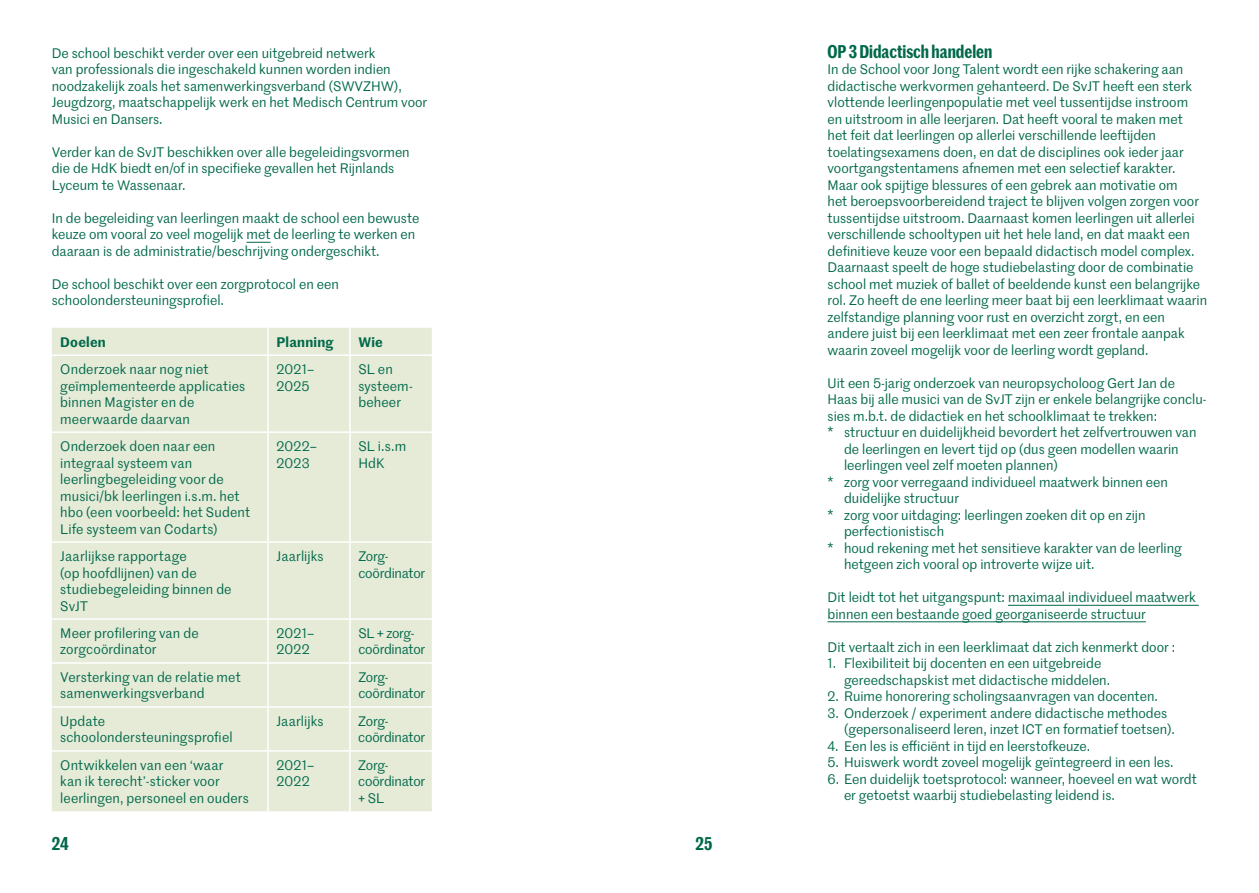
<style>
.page{position:relative;width:1259px;height:893px;background:#fff}
.page>*{position:absolute;margin:0;border:0;box-sizing:border-box;transform-origin:0 0}
.t1{font:600 18px "Marr Sans Cond";color:#00684a}
.t2{font:13.5px/16.5px "Marr Sans";color:#00684a}
.t3{font:13.5px/16.5px "Marr Sans";letter-spacing:-.02em;color:#00684a}
.t4{font:600 13.5px "Marr Sans";letter-spacing:.015em;color:#00684a}
</style>
<div class="page">
<hr style="left:1008px;top:605px;width:190px;height:1px;background:#00684a">
<hr style="left:827px;top:621px;width:319px;height:1px;background:#00684a">
<svg style="left:246px;top:242px;width:24px;height:1px"></svg>
<div style="left:52px;top:328px;width:380px;height:483px;background:#e5ebd7"></div>
<hr style="left:267px;top:328px;width:2px;height:26px;background:#fff">
<hr style="left:349px;top:328px;width:2px;height:26px;background:#fff">
<hr style="left:52px;top:354px;width:216px;height:2px;background:#fff">
<hr style="left:268px;top:354px;width:82px;height:2px;background:#fff">
<hr style="left:267px;top:356px;width:2px;height:75px;background:#fff">
<hr style="left:350px;top:354px;width:82px;height:2px;background:#fff">
<hr style="left:349px;top:356px;width:2px;height:75px;background:#fff">
<hr style="left:52px;top:431px;width:216px;height:2px;background:#fff">
<hr style="left:268px;top:431px;width:82px;height:2px;background:#fff">
<hr style="left:267px;top:433px;width:2px;height:108px;background:#fff">
<hr style="left:350px;top:431px;width:82px;height:2px;background:#fff">
<hr style="left:349px;top:433px;width:2px;height:108px;background:#fff">
<hr style="left:52px;top:541px;width:216px;height:2px;background:#fff">
<hr style="left:268px;top:541px;width:82px;height:2px;background:#fff">
<hr style="left:267px;top:543px;width:2px;height:75px;background:#fff">
<hr style="left:350px;top:541px;width:82px;height:2px;background:#fff">
<hr style="left:349px;top:543px;width:2px;height:75px;background:#fff">
<hr style="left:52px;top:618px;width:216px;height:2px;background:#fff">
<hr style="left:268px;top:618px;width:82px;height:2px;background:#fff">
<hr style="left:267px;top:620px;width:2px;height:42px;background:#fff">
<hr style="left:350px;top:618px;width:82px;height:2px;background:#fff">
<hr style="left:349px;top:620px;width:2px;height:42px;background:#fff">
<hr style="left:52px;top:662px;width:216px;height:2px;background:#fff">
<hr style="left:268px;top:662px;width:82px;height:2px;background:#fff">
<hr style="left:267px;top:664px;width:2px;height:42px;background:#fff">
<hr style="left:350px;top:662px;width:82px;height:2px;background:#fff">
<hr style="left:349px;top:664px;width:2px;height:42px;background:#fff">
<hr style="left:52px;top:706px;width:216px;height:2px;background:#fff">
<hr style="left:268px;top:706px;width:82px;height:2px;background:#fff">
<hr style="left:267px;top:708px;width:2px;height:42px;background:#fff">
<hr style="left:350px;top:706px;width:82px;height:2px;background:#fff">
<hr style="left:349px;top:708px;width:2px;height:42px;background:#fff">
<hr style="left:52px;top:750px;width:216px;height:2px;background:#fff">
<hr style="left:268px;top:750px;width:82px;height:2px;background:#fff">
<hr style="left:267px;top:752px;width:2px;height:59px;background:#fff">
<hr style="left:350px;top:750px;width:82px;height:2px;background:#fff">
<hr style="left:349px;top:752px;width:2px;height:59px;background:#fff">
<p class="t2" style="left:52px;top:44px;width:377px">De school beschikt verder over een uitgebreid netwerk<br>van professionals die ingeschakeld kunnen worden indien noodzakelijk zoals het samenwerkingsverband (SWVZHW), Jeugdzorg, maatschappelijk werk en het Medisch Centrum voor Musici en Dansers.</p>
<p class="t2" style="left:52px;top:143px;width:359px">Verder kan de SvJT beschikken over alle begeleidingsvormen die de HdK biedt en/of in specifieke gevallen het Rijnlands<br>Lyceum te Wassenaar.</p>
<p class="t2" style="left:52px;top:209px;width:369px">In de begeleiding van leerlingen maakt de school een bewuste keuze om vooral zo veel mogelijk met de leerling te werken en daaraan is de administratie/beschrijving ondergeschikt.</p>
<p class="t2" style="left:52px;top:275px;width:288px">De school beschikt over een zorgprotocol en een schoolondersteuningsprofiel.</p>
<p class="t4" style="left:60px;top:332px;width:47px">Doelen</p>
<p class="t4" style="left:276px;top:332px;width:59px">Planning</p>
<p class="t4" style="left:358px;top:332px;width:26px">Wie</p>
<p class="t2" style="left:60px;top:361px;width:186px">Onderzoek naar nog niet geïmplementeerde applicaties binnen Magister en de meerwaarde daarvan</p>
<p class="t2" style="left:276px;top:360px;width:39px">2021–<br>2025</p>
<p class="t2" style="left:358px;top:360px;width:56px">SL en systeem&shy;beheer</p>
<p class="t2" style="left:60px;top:437px;width:192px">Onderzoek doen naar een integraal systeem van leerlingbegeleiding voor de musici/bk leerlingen i.s.m. het hbo (een voorbeeld: het Sudent<br>Life systeem van Codarts)</p>
<p class="t2" style="left:276px;top:437px;width:42px">2022–<br>2023</p>
<p class="t2" style="left:358px;top:437px;width:49px">SL i.s.m<br>HdK</p>
<p class="t2" style="left:60px;top:547px;width:173px">Jaarlijkse rapportage<br>(op hoofdlijnen) van de studiebegeleiding binnen de<br>SvJT</p>
<p class="t2" style="left:276px;top:547px;width:49px">Jaarlijks</p>
<p class="t3" style="left:358px;top:547px;width:68px">Zorg&shy;coördinator</p>
<p class="t2" style="left:60px;top:624px;width:140px">Meer profilering van de zorgcoördinator</p>
<p class="t2" style="left:276px;top:624px;width:39px">2021–<br>2022</p>
<p class="t3" style="left:358px;top:624px;width:68px">SL + zorg&shy;coördinator</p>
<p class="t2" style="left:60px;top:668px;width:182px">Versterking van de relatie met samenwerkingsverband</p>
<p class="t3" style="left:358px;top:668px;width:68px">Zorg&shy;coördinator</p>
<p class="t2" style="left:60px;top:712px;width:174px">Update schoolondersteuningsprofiel</p>
<p class="t2" style="left:276px;top:712px;width:49px">Jaarlijks</p>
<p class="t3" style="left:358px;top:712px;width:68px">Zorg&shy;coördinator</p>
<p class="t2" style="left:60px;top:756px;width:190px">Ontwikkelen van een ‘waar<br>kan ik terecht’-sticker voor leerlingen, personeel en ouders</p>
<p class="t2" style="left:276px;top:756px;width:39px">2021–<br>2022</p>
<p class="t3" style="left:358px;top:756px;width:68px">Zorg&shy;coördinator + SL</p>
<h1 class="t1" style="left:52px;top:830px;width:18px">24</h1>
<h1 class="t1" style="left:695px;top:830px;width:18px">25</h1>
<h1 class="t1" style="left:827px;top:38px;width:166px">OP 3 Didactisch handelen</h1>
<p class="t2" style="left:827px;top:61px;width:381px">In de School voor Jong Talent wordt een rijke schakering aan didactische werkvormen gehanteerd. De SvJT heeft een sterk vlottende leerlingenpopulatie met veel tussentijdse instroom<br>en uitstroom in alle leerjaren. Dat heeft vooral te maken met<br>het feit dat leerlingen op allerlei verschillende leeftijden toelatingsexamens doen, en dat de disciplines ook ieder jaar voortgangstentamens afnemen met een selectief karakter.<br>Maar ook spijtige blessures of een gebrek aan motivatie om<br>het beroepsvoorbereidend traject te blijven volgen zorgen voor tussentijdse uitstroom. Daarnaast komen leerlingen uit allerlei verschillende schooltypen uit het hele land, en dat maakt een definitieve keuze voor een bepaald didactisch model complex.<br>Daarnaast speelt de hoge studiebelasting door de combinatie school met muziek of ballet of beeldende kunst een belangrijke rol. Zo heeft de ene leerling meer baat bij een leerklimaat waarin zelfstandige planning voor rust en overzicht zorgt, en een andere juist bij een leerklimaat met een zeer frontale aanpak waarin zoveel mogelijk voor de leerling wordt gepland.</p>
<p class="t2" style="left:827px;top:374px;width:349px">Uit een 5-jarig onderzoek van neuropsycholoog Gert Jan de</p>
<p class="t2" style="left:827px;top:391px;width:380px">Haas bij alle musici van de SvJT zijn er enkele belangrijke conclu-</p>
<p class="t2" style="left:827px;top:407px;width:331px">sies m.b.t. de didactiek en het schoolklimaat te trekken:</p>
<p class="t2" style="left:827px;top:424px;width:370px">* structuur en duidelijkheid bevordert het zelfvertrouwen van</p>
<p class="t2" style="left:844px;top:440px;width:336px">de leerlingen en levert tijd op (dus geen modellen waarin</p>
<p class="t2" style="left:844px;top:457px;width:215px">leerlingen veel zelf moeten plannen)</p>
<p class="t2" style="left:827px;top:473px;width:342px">* zorg voor verregaand individueel maatwerk binnen een</p>
<p class="t2" style="left:844px;top:490px;width:116px">duidelijke structuur</p>
<p class="t2" style="left:827px;top:506px;width:319px">* zorg voor uitdaging: leerlingen zoeken dit op en zijn</p>
<p class="t2" style="left:844px;top:523px;width:102px">perfectionistisch</p>
<p class="t2" style="left:827px;top:539px;width:356px">* houd rekening met het sensitieve karakter van de leerling</p>
<p class="t2" style="left:844px;top:556px;width:252px">hetgeen zich vooral op introverte wijze uit.</p>
<p class="t2" style="left:827px;top:589px;width:370px">Dit leidt tot het uitgangspunt: maximaal individueel maatwerk binnen een bestaande goed georganiseerde structuur</p>
<p class="t2" style="left:827px;top:638px;width:349px">Dit vertaalt zich in een leerklimaat dat zich kenmerkt door :</p>
<p class="t2" style="left:844px;top:655px;width:268px;text-indent:-16px">1. Flexibiliteit bij docenten en een uitgebreide gereedschapskist met didactische middelen.</p>
<p class="t2" style="left:827px;top:688px;width:332px">2. Ruime honorering scholingsaanvragen van docenten.</p>
<p class="t2" style="left:844px;top:704px;width:332px;text-indent:-16px">3. Onderzoek / experiment andere didactische methodes (gepersonaliseerd leren, inzet ICT en formatief toetsen).</p>
<p class="t2" style="left:827px;top:737px;width:264px">4. Een les is efficiënt in tijd en leerstofkeuze.</p>
<p class="t2" style="left:827px;top:753px;width:348px">5. Huiswerk wordt zoveel mogelijk geïntegreerd in een les.</p>
<p class="t2" style="left:844px;top:770px;width:354px;text-indent:-16px">6. Een duidelijk toetsprotocol: wanneer, hoeveel en wat wordt er getoetst waarbij studiebelasting leidend is.</p>
</div>
